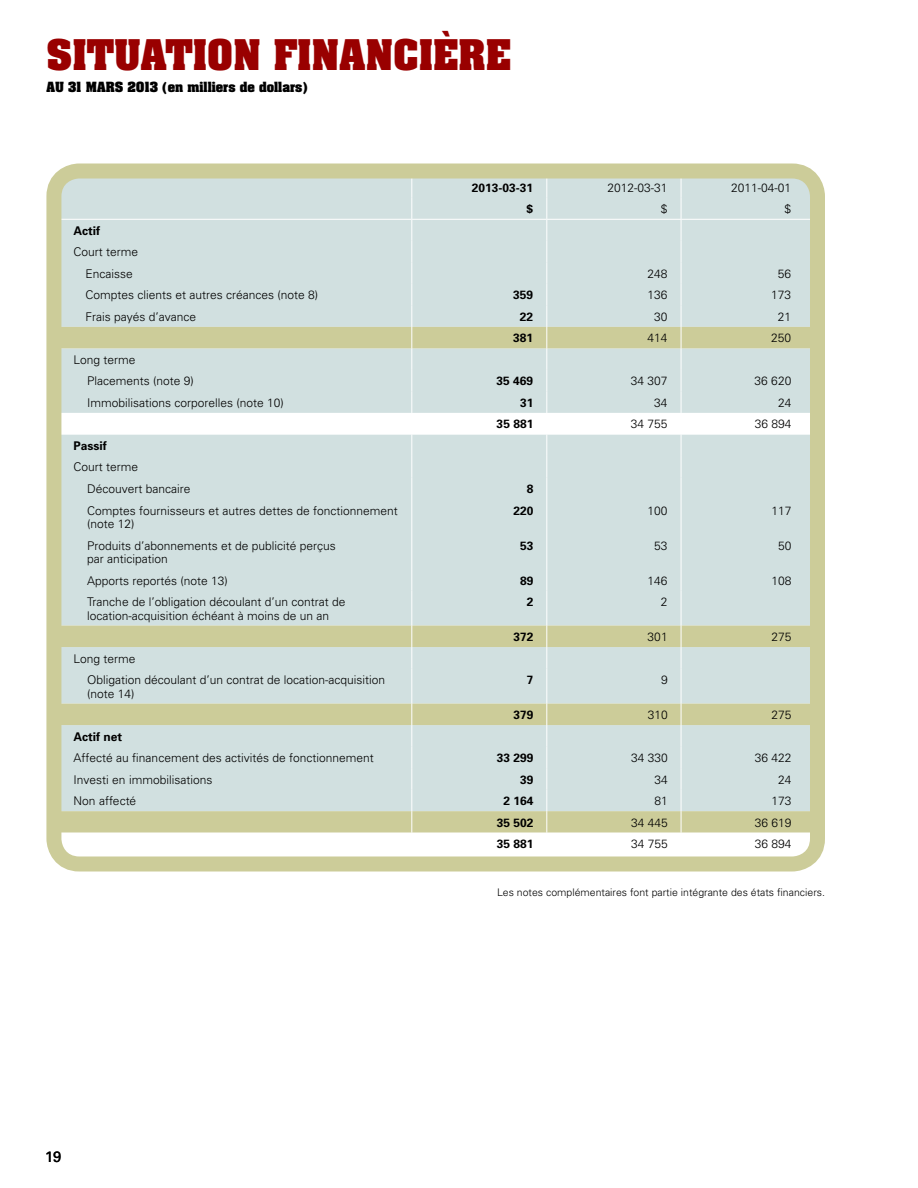
<style>
.page{position:relative;width:918px;height:1188px;background:#fff}
.page>*{position:absolute;margin:0;border:0;box-sizing:border-box;transform-origin:0 0}
.t1{font:700 36px "Aachen";color:#900}
.t2{font:15px "Univers";color:#000}
.t3{font:300 12px/21.5px "Univers";color:#000}
.t4{font:700 12px "Univers";color:#000}
.t5{font:700 12px "Aachen";color:#000}
.t6{font:300 10.5px "Univers";color:#000}
</style>
<div class="page">
<div style="left:62px;top:180px;width:747px;height:147px;background:#d1e0e0"></div>
<svg style="left:62px;top:327px;width:747px;height:86px;fill:#d1e0e0"></svg>
<svg style="left:62px;top:434px;width:747px;height:420px;fill:#d1e0e0"></svg>
<svg style="left:411px;top:434px;width:1px;height:65px"></svg>
<svg style="left:546px;top:434px;width:1px;height:65px"></svg>
<svg style="left:681px;top:434px;width:1px;height:65px"></svg>
<hr style="left:411px;top:499px;width:1px;height:35px;background:#fff">
<hr style="left:546px;top:499px;width:1px;height:35px;background:#fff">
<hr style="left:681px;top:499px;width:1px;height:35px;background:#fff">
<hr style="left:411px;top:534px;width:1px;height:35px;background:#fff">
<hr style="left:546px;top:534px;width:1px;height:35px;background:#fff">
<hr style="left:681px;top:534px;width:1px;height:35px;background:#fff">
<svg style="left:411px;top:569px;width:1px;height:22px"></svg>
<svg style="left:546px;top:569px;width:1px;height:22px"></svg>
<svg style="left:681px;top:569px;width:1px;height:22px"></svg>
<hr style="left:411px;top:591px;width:1px;height:35px;background:#fff">
<hr style="left:546px;top:591px;width:1px;height:35px;background:#fff">
<hr style="left:681px;top:591px;width:1px;height:35px;background:#fff">
<svg style="left:411px;top:626px;width:1px;height:43px"></svg>
<svg style="left:546px;top:626px;width:1px;height:43px"></svg>
<svg style="left:681px;top:626px;width:1px;height:43px"></svg>
<hr style="left:411px;top:669px;width:1px;height:35px;background:#fff">
<hr style="left:546px;top:669px;width:1px;height:35px;background:#fff">
<hr style="left:681px;top:669px;width:1px;height:35px;background:#fff">
<svg style="left:411px;top:704px;width:1px;height:129px"></svg>
<svg style="left:546px;top:704px;width:1px;height:129px"></svg>
<svg style="left:681px;top:704px;width:1px;height:129px"></svg>
<svg style="left:411px;top:180px;width:1px;height:233px"></svg>
<svg style="left:546px;top:180px;width:1px;height:233px"></svg>
<svg style="left:681px;top:180px;width:1px;height:233px"></svg>
<hr style="left:60px;top:219px;width:352px;height:1px;background:#fff">
<hr style="left:412px;top:219px;width:135px;height:1px;background:#fff">
<hr style="left:547px;top:219px;width:134px;height:1px;background:#fff">
<hr style="left:681px;top:219px;width:133px;height:1px;background:#fff">
<div style="left:46px;top:164px;width:779px;height:708px;border:15px solid #cc9;border-radius:26px"></div>
<h1 class="t1" style="left:46px;top:29px;width:466px">SITUATION FINANCIÈRE</h1>
<p class="t5" style="left:46px;top:79px;width:263px">AU 31 MARS 2013 (EN MILLIERS DE DOLLARS)</p>
<p class="t4" style="left:74px;top:223px;width:28px">Actif</p>
<p class="t3" style="left:74px;top:241px;width:66px;text-align:center">Court terme<br>Encaisse</p>
<p class="t4" style="left:472px;top:180px;width:63px">2013-03-31</p>
<p class="t3" style="left:608px;top:177px;width:62px">2012-03-31</p>
<p class="t3" style="left:731px;top:177px;width:62px">2011-04-01</p>
<p class="t4" style="left:527px;top:202px;width:8px">$</p>
<p class="t3" style="left:661px;top:198px;width:8px">$</p>
<p class="t3" style="left:785px;top:198px;width:8px">$</p>
<p class="t3" style="left:648px;top:263px;width:22px">248</p>
<p class="t3" style="left:778px;top:263px;width:15px">56</p>
<p class="t3" style="left:85px;top:284px;width:234px">Comptes clients et autres créances (note 8)</p>
<p class="t4" style="left:513px;top:288px;width:22px">359</p>
<p class="t3" style="left:648px;top:284px;width:22px">136</p>
<p class="t3" style="left:771px;top:284px;width:22px">173</p>
<p class="t3" style="left:86px;top:306px;width:112px">Frais payés d’avance</p>
<p class="t4" style="left:520px;top:309px;width:15px">22</p>
<p class="t3" style="left:654px;top:306px;width:15px">30</p>
<p class="t3" style="left:778px;top:306px;width:15px">21</p>
<p class="t4" style="left:513px;top:331px;width:22px">381</p>
<p class="t3" style="left:648px;top:327px;width:22px">414</p>
<p class="t3" style="left:771px;top:327px;width:22px">250</p>
<p class="t3" style="left:87px;top:349px;width:108px;text-indent:-14px">Long terme<br>Placements (note 9)</p>
<p class="t4" style="left:497px;top:374px;width:38px">35 469</p>
<p class="t3" style="left:631px;top:370px;width:38px">34 307</p>
<p class="t3" style="left:755px;top:370px;width:38px">36 620</p>
<p class="t3" style="left:87px;top:392px;width:198px">Immobilisations corporelles (note 10)</p>
<p class="t4" style="left:520px;top:395px;width:15px">31</p>
<p class="t3" style="left:654px;top:392px;width:15px">34</p>
<p class="t3" style="left:778px;top:392px;width:15px">24</p>
<p class="t4" style="left:497px;top:417px;width:38px">35 881</p>
<p class="t3" style="left:631px;top:413px;width:38px">34 755</p>
<p class="t3" style="left:755px;top:413px;width:38px">36 894</p>
<p class="t4" style="left:74px;top:438px;width:35px">Passif</p>
<p class="t3" style="left:87px;top:457px;width:105px;text-indent:-14px">Court terme<br>Découvert bancaire</p>
<p class="t4" style="left:527px;top:481px;width:8px">8</p>
<p class="t3" style="left:87px;top:504px;width:312px;line-height:13.5px">Comptes fournisseurs et autres dettes de fonctionnement (note 12)</p>
<p class="t4" style="left:513px;top:503px;width:22px">220</p>
<p class="t3" style="left:648px;top:500px;width:22px">100</p>
<p class="t3" style="left:771px;top:500px;width:22px">117</p>
<p class="t3" style="left:87px;top:539px;width:250px;line-height:13.5px">Produits d’abonnements et de publicité perçus par anticipation</p>
<p class="t4" style="left:520px;top:538px;width:15px">53</p>
<p class="t3" style="left:654px;top:535px;width:15px">53</p>
<p class="t3" style="left:778px;top:535px;width:15px">50</p>
<p class="t3" style="left:87px;top:570px;width:142px">Apports reportés (note 13)</p>
<p class="t4" style="left:520px;top:573px;width:15px">89</p>
<p class="t3" style="left:648px;top:570px;width:22px">146</p>
<p class="t3" style="left:771px;top:570px;width:22px">108</p>
<p class="t3" style="left:87px;top:595px;width:260px;line-height:13.5px">Tranche de l’obligation découlant d’un contrat de location-acquisition échéant à moins de un an</p>
<p class="t4" style="left:527px;top:595px;width:8px">2</p>
<p class="t3" style="left:661px;top:591px;width:8px">2</p>
<p class="t4" style="left:513px;top:630px;width:22px">372</p>
<p class="t3" style="left:648px;top:626px;width:22px">301</p>
<p class="t3" style="left:771px;top:626px;width:22px">275</p>
<p class="t3" style="left:87px;top:648px;width:300px;text-indent:-14px">Long terme<br>Obligation découlant d’un contrat de location-acquisition</p>
<p class="t3" style="left:87px;top:683px;width:49px">(note 14)</p>
<p class="t4" style="left:527px;top:673px;width:8px">7</p>
<p class="t3" style="left:661px;top:669px;width:8px">9</p>
<p class="t4" style="left:513px;top:708px;width:22px">379</p>
<p class="t3" style="left:648px;top:704px;width:22px">310</p>
<p class="t3" style="left:771px;top:704px;width:22px">275</p>
<p class="t4" style="left:74px;top:729px;width:50px">Actif net</p>
<p class="t3" style="left:74px;top:747px;width:302px">Affecté au financement des activités de fonctionnement</p>
<p class="t4" style="left:497px;top:751px;width:38px">33 299</p>
<p class="t3" style="left:631px;top:747px;width:38px">34 330</p>
<p class="t3" style="left:755px;top:747px;width:38px">36 422</p>
<p class="t3" style="left:74px;top:769px;width:140px">Investi en immobilisations</p>
<p class="t4" style="left:520px;top:772px;width:15px">39</p>
<p class="t3" style="left:654px;top:769px;width:15px">34</p>
<p class="t3" style="left:778px;top:769px;width:15px">24</p>
<p class="t3" style="left:74px;top:790px;width:64px">Non affecté</p>
<p class="t4" style="left:503px;top:794px;width:32px">2 164</p>
<p class="t3" style="left:654px;top:790px;width:15px">81</p>
<p class="t3" style="left:771px;top:790px;width:22px">173</p>
<p class="t4" style="left:497px;top:815px;width:38px">35 502</p>
<p class="t3" style="left:631px;top:812px;width:38px">34 445</p>
<p class="t3" style="left:755px;top:812px;width:38px">36 619</p>
<p class="t4" style="left:497px;top:837px;width:38px">35 881</p>
<p class="t3" style="left:631px;top:833px;width:38px">34 755</p>
<p class="t3" style="left:755px;top:833px;width:38px">36 894</p>
<p class="t2" style="left:45px;top:1148px;width:18px">19</p>
<p class="t6" style="left:497px;top:886px;width:329px">Les notes complémentaires font partie intégrante des états financiers.</p>
</div>
